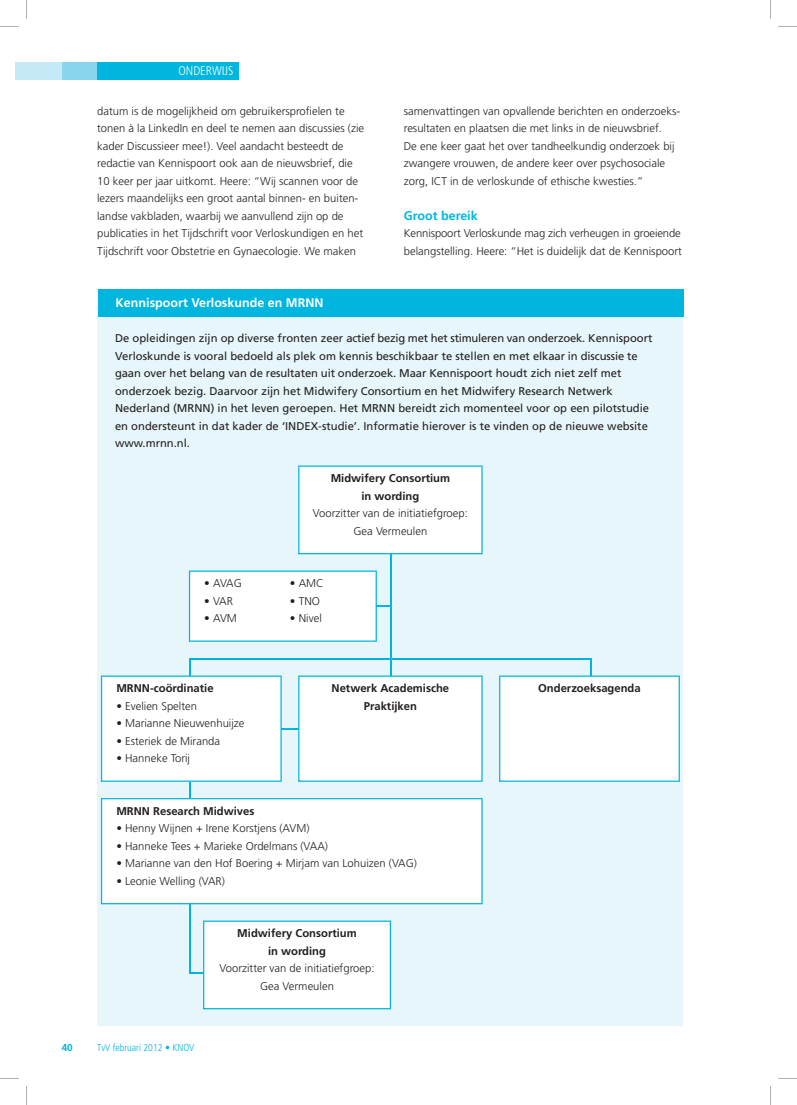
<style>
.page{position:relative;width:797px;height:1105px;background:#fff}
.page>*{position:absolute;margin:0;border:0;box-sizing:border-box;transform-origin:0 0}
.t1{font:700 12.5px "Frutiger";color:#fff}
.t2{font:700 12.5px "Frutiger";color:#00b6de}
.t3{font:300 condensed 12.5px "Frutiger";color:#fff}
.t4{font:300 11.25px/17.5px "Frutiger";color:#231f20}
.t5{font:11.25px/17.5px "Frutiger";color:#231f20}
.t6{font:700 11.25px/17.5px "Frutiger";color:#231f20;text-align:center}
.t7{font:300 condensed 10px "Frutiger";color:#00b6de}
.t8{font:700 10px "Frutiger";color:#00b6de}
</style>
<div class="page">
<div style="left:16px;top:62px;width:81px;height:17px;background:#89d5ed"></div>
<div style="left:16px;top:62px;width:46px;height:17px;background:#c5e9f6"></div>
<div style="left:97px;top:62px;width:142px;height:17px;background:#00b6de"></div>
<div style="left:97px;top:289px;width:586px;height:736px;background:#e7f6fa"></div>
<div style="left:98px;top:289px;width:585px;height:28px;background:#00b6de"></div>
<hr style="left:189px;top:659px;width:2px;height:315px;background:#00b6de">
<div style="left:101px;top:798px;width:381px;height:106px;background:#fff"></div>
<div style="left:298px;top:465px;width:184px;height:89px;background:#fff"></div>
<hr style="left:390px;top:554px;width:2px;height:122px;background:#00b6de">
<svg style="left:499px;top:659px;width:181px;height:123px;background:#f2fbfd"></svg>
<hr style="left:190px;top:658px;width:401px;height:1px;background:#00b6de">
<svg style="left:101px;top:675px;width:381px;height:107px;background:#f5fcfd"></svg>
<svg style="left:191px;top:920px;width:200px;height:89px;background:#f2fbfd"></svg>
<svg style="left:189px;top:570px;width:201px;height:72px;background:#effafc"></svg>
<svg style="left:770px;top:0;width:1px;height:19px"></svg>
<svg style="left:26px;top:0;width:1px;height:19px"></svg>
<svg style="left:778px;top:26px;width:19px;height:1px"></svg>
<svg style="left:0;top:26px;width:19px;height:1px"></svg>
<svg style="left:778px;top:1078px;width:19px;height:1px"></svg>
<svg style="left:0;top:1078px;width:19px;height:1px"></svg>
<svg style="left:770px;top:1086px;width:1px;height:19px"></svg>
<svg style="left:26px;top:1086px;width:1px;height:19px"></svg>
<p class="t3" style="left:178px;top:64px;width:57px">ONDERWIJS</p>
<p class="t4" style="left:97px;top:102px;width:268px">datum is de mogelijkheid om gebruikersprofielen te tonen à la LinkedIn en deel te nemen aan discussies (zie kader Discussieer mee!). Veel aandacht besteedt de redactie van Kennispoort ook aan de nieuwsbrief, die 10 keer per jaar uitkomt. Heere: “Wij scannen voor de lezers maandelijks een groot aantal binnen- en buiten&shy;landse vakbladen, waarbij we aanvullend zijn op de publicaties in het Tijdschrift voor Verloskundigen en het Tijdschrift voor Obstetrie en Gynaecologie. We maken</p>
<p class="t4" style="left:404px;top:102px;width:278px">samenvattingen van opvallende berichten en onderzoeks&shy;resultaten en plaatsen die met links in de nieuwsbrief.<br>De ene keer gaat het over tandheelkundig onderzoek bij zwangere vrouwen, de andere keer over psychosociale zorg, ICT in de verloskunde of ethische kwesties.”</p>
<p class="t2" style="left:404px;top:208px;width:75px">Groot bereik</p>
<p class="t4" style="left:404px;top:225px;width:279px">Kennispoort Verloskunde mag zich verheugen in groeiende belangstelling. Heere: “Het is duidelijk dat de Kennispoort</p>
<p class="t1" style="left:116px;top:295px;width:209px">Kennispoort Verloskunde en MrNN</p>
<p class="t5" style="left:115px;top:330px;width:539px">De opleidingen zijn op diverse fronten zeer actief bezig met het stimuleren van onderzoek. Kennispoort Verloskunde is vooral bedoeld als plek om kennis beschikbaar te stellen en met elkaar in discussie te gaan over het belang van de resultaten uit onderzoek. Maar Kennispoort houdt zich niet zelf met onderzoek bezig. Daarvoor zijn het Midwifery Consortium en het Midwifery Research Netwerk Nederland (MRNN) in het leven geroepen. Het MRNN bereidt zich momenteel voor op een pilot studie en ondersteunt in dat kader de ‘INDEX-studie’. Informatie hierover is te vinden op de nieuwe website www.mrnn.nl.</p>
<p class="t4" style="left:204px;top:575px;width:39px">• AVAG</p>
<p class="t4" style="left:204px;top:592px;width:30px">• VAR</p>
<p class="t4" style="left:204px;top:610px;width:34px">• AVM</p>
<p class="t6" style="left:116px;top:680px;width:99px">MrNN-coördinatie</p>
<p class="t4" style="left:116px;top:697px;width:82px">• Evelien Spelten</p>
<p class="t4" style="left:116px;top:715px;width:130px">• Marianne Nieuwenhuijze</p>
<p class="t4" style="left:116px;top:732px;width:105px">• Esteriek de Miranda</p>
<p class="t4" style="left:116px;top:750px;width:75px">• Hanneke Torij</p>
<p class="t6" style="left:331px;top:470px;width:121px">Midwifery consortium in wording</p>
<p class="t4" style="left:313px;top:505px;width:156px;text-align:center">Voorzitter van de initiatiefgroep:<br>Gea Vermeulen</p>
<p class="t4" style="left:290px;top:575px;width:35px">• AMC</p>
<p class="t4" style="left:290px;top:592px;width:32px">• TNO</p>
<p class="t4" style="left:290px;top:610px;width:33px">• Nivel</p>
<p class="t6" style="left:331px;top:680px;width:119px">Netwerk academische</p>
<p class="t6" style="left:538px;top:680px;width:104px">Onderzoeksagenda</p>
<p class="t6" style="left:364px;top:697px;width:55px">Praktijken</p>
<p class="t6" style="left:116px;top:802px;width:139px">MrNN research Midwives</p>
<p class="t4" style="left:116px;top:820px;width:195px">• Henny Wijnen + Irene Korstjens (AVM)</p>
<p class="t4" style="left:116px;top:837px;width:213px">• Hanneke Tees + Marieke Ordelmans (VAA)</p>
<p class="t4" style="left:116px;top:855px;width:302px">• Marianne van den Hof Boering + Mirjam van Lohuizen (VAG)</p>
<p class="t4" style="left:116px;top:872px;width:110px">• Leonie Welling (VAR)</p>
<p class="t8" style="left:62px;top:1041px;width:13px">40</p>
<p class="t7" style="left:97px;top:1042px;width:99px">TvV februari 2012 • KNOV</p>
<p class="t6" style="left:237px;top:925px;width:121px">Midwifery consortium in wording</p>
<p class="t4" style="left:219px;top:960px;width:156px;text-align:center">Voorzitter van de initiatiefgroep:<br>Gea Vermeulen</p>
</div>
